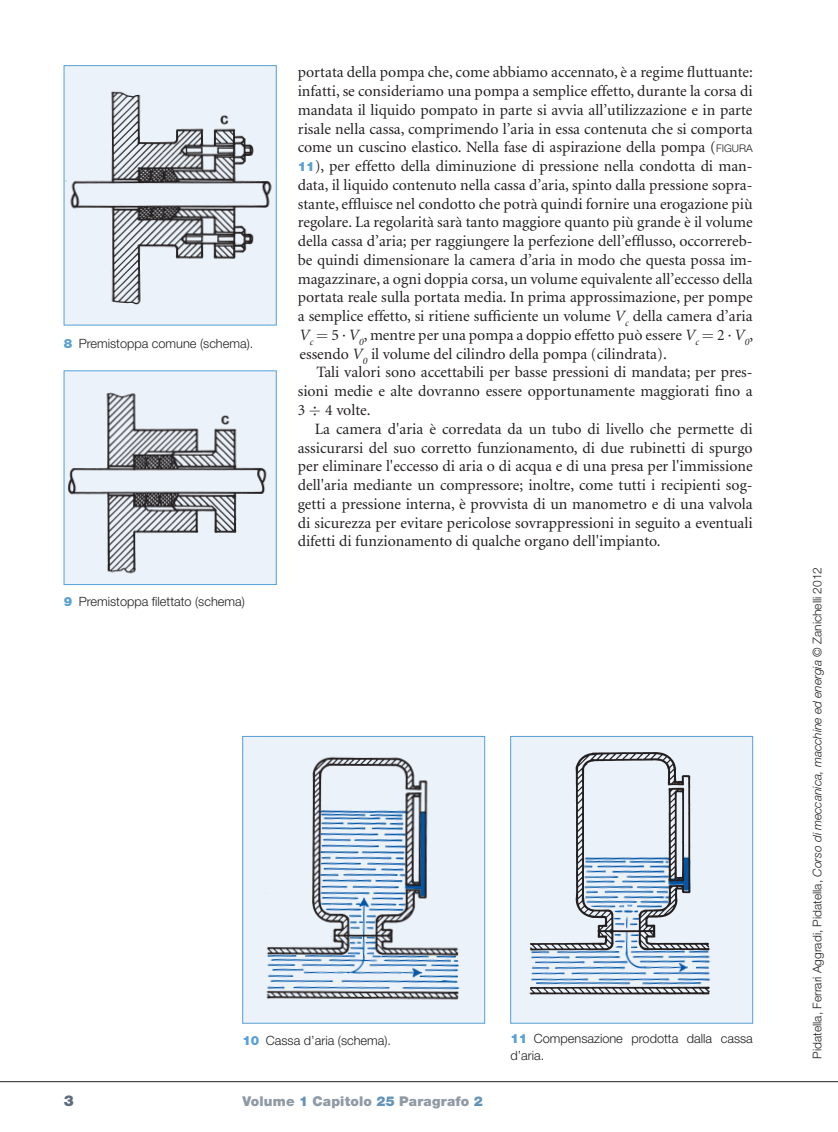
<style>
.page{position:relative;width:838px;height:1132px;background:#fff}
.page>*{position:absolute;margin:0;border:0;box-sizing:border-box;transform-origin:0 0}
._01_testo_corpo_-cap{font:15.75px/18.8px "Minion";color:#231f20;text-align:justify}
.t1{font:900 15px "Helvetica Neue";color:#5e6c7c}
.t2{font:900 13.5px "Helvetica Neue";letter-spacing:.015em;color:#8f9aa5}
._08_testo_didascalia{font:300 12.75px/16.5px "Helvetica Neue";color:#231f20}
.t3{font:300 12px "Helvetica Neue";color:#231f20}
.s1{font-weight:900;color:#56a0d5}
.s2{font-family:"Helvetica Neue";font-weight:300;font-size:10.5px}
.s3{font-family:"Helvetica Neue";font-weight:900;font-size:12.75px;color:#56a0d5}
.s4{font-style:italic}
.s5{color:#6493b9}
</style>
<div class="page">
<hr style="left:0;top:1080px;width:838px;height:1px;background:#231f20">
<img style="left:66px;top:372px;width:208px;height:210px">
<img style="left:66px;top:67px;width:208px;height:256px">
<img style="left:244px;top:738px;width:239px;height:283px">
<div style="left:242px;top:736px;width:243px;height:287px;border:1px solid #56a0d5"></div>
<img style="left:512px;top:738px;width:239px;height:283px">
<div style="left:510px;top:736px;width:243px;height:287px;border:1px solid #56a0d5"></div>
<p class="_08_testo_didascalia" style="left:64px;top:335px;width:191px"><span class="s1">8</span> Premistoppa comune (schema).</p>
<p class="_08_testo_didascalia" style="left:64px;top:593px;width:182px"><span class="s1">9</span> Premistoppa filettato (schema)</p>
<p class="_01_testo_corpo_-cap" style="left:298px;top:63px;width:457px">portata della pompa che, come abbiamo accennato, è a regime fluttuante: infatti, se consideriamo una pompa a semplice effetto, durante la corsa di mandata il liquido pompato in parte si avvia all’utilizzazione e in parte risale nella cassa, comprimendo l’aria in essa contenuta che si comporta come un cuscino elastico. Nella fase di aspirazione della pompa (<span class="s2">FIGURA </span><span class="s3">11</span>), per effetto della diminuzione di pressione nella condotta di man&shy;data, il liquido contenuto nella cassa d’aria, spinto dalla pressione sopra&shy;stante, effluisce nel condotto che potrà quindi fornire una erogazione più regolare. La regolarità sarà tanto maggiore quanto più grande è il volume della cassa d’aria; per raggiungere la perfezione dell’efflusso, occorrereb&shy;be quindi dimensionare la camera d’aria in modo che questa possa im&shy;magazzinare, a ogni doppia corsa, un volume equivalente all’eccesso della portata reale sulla portata media. In prima approssimazione, per pompe a semplice effetto, si ritiene sufficiente un volume <span class="s4">V</span><sub>c</sub> della camera d’aria <span class="s4">V</span><sub>c</sub> 5 · <span class="s4">V</span><sub>0</sub>, mentre per una pompa a doppio effetto può essere <span class="s4">V</span><sub>c</sub> 2 · <span class="s4">V</span><sub>0</sub>, essendo <span class="s4">V</span><sub>0</sub> il volume del cilindro della pompa (cilindrata).</p>
<p class="_01_testo_corpo_-cap" style="left:298px;top:363px;width:456px;text-indent:19px">Tali valori sono accettabili per basse pressioni di mandata; per pres&shy;sioni medie e alte dovranno essere opportunamente maggiorati fino a 3</p>
<p class="_01_testo_corpo_-cap" style="left:325px;top:401px;width:47px">4 volte.</p>
<p class="_01_testo_corpo_-cap" style="left:298px;top:420px;width:456px;text-indent:17px">La camera d'aria è corredata da un tubo di livello che permette di assicurarsi del suo corretto funzionamento, di due rubinetti di spurgo per eliminare l'eccesso di aria o di acqua e di una presa per l'immissione dell'aria mediante un compressore; inoltre, come tutti i recipienti sog&shy;getti a pressione interna, è provvista di un manometro e di una valvola di sicurezza per evitare pericolose sovrappressioni in seguito a eventuali difetti di funzionamento di qualche organo dell'impianto.</p>
<p class="_08_testo_didascalia" style="left:242px;top:1031px;width:150px"><span class="s1">10</span> Cassa d’aria (schema).</p>
<p class="_08_testo_didascalia" style="left:510px;top:1030px;width:244px"><span class="s1">11</span> Compensazione prodotta dalla cassa d’aria.</p>
<p class="t1" style="left:64px;top:1091px;width:12px">3</p>
<p class="t2" style="left:242px;top:1093px;width:242px">Volume <span class="s5">1</span> Capitolo <span class="s5">25</span> Paragrafo <span class="s5">2</span></p>
<p class="t3" style="left:810px;top:1058px;width:493px;rotate:-90deg">Pidatella, Ferrari Aggradi, Pidatella, <span class="s4">Corso di meccanica, macchine ed energia</span> © Zanichelli 2012</p>
</div>
